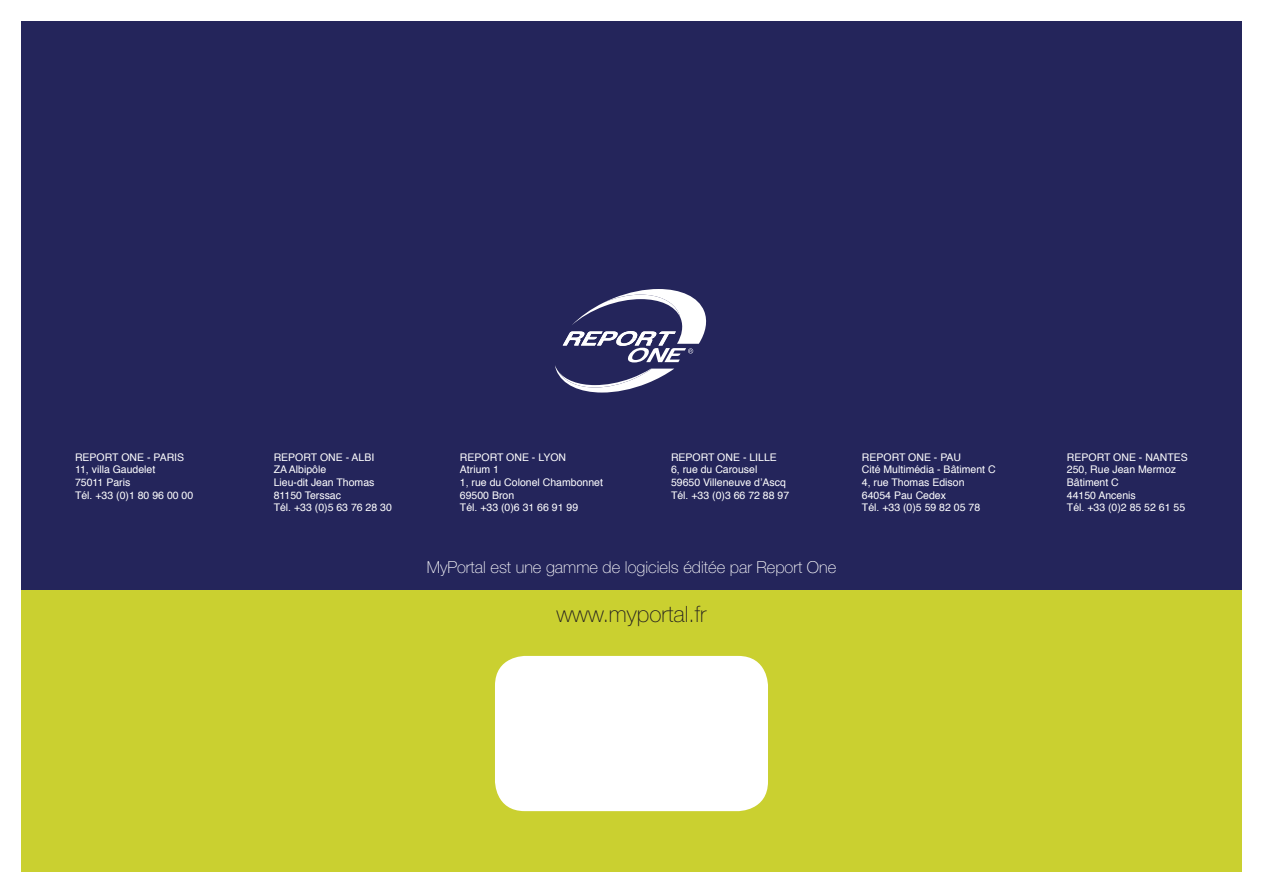
<style>
.page{position:relative;width:1263px;height:893px;background:#fff}
.page>*{position:absolute;margin:0;border:0;box-sizing:border-box;transform-origin:0 0}
.t1{font:100 22.5px "Helvetica Neue LT Std";color:#231f20}
.t2{font:100 16.5px "Helvetica Neue LT Std";color:#fff}
.t3{font:10.5px "Helvetica";color:#fff}
</style>
<div class="page">
<div style="left:21px;top:583px;width:1221px;height:289px;background:#cad030"></div>
<div style="left:21px;top:21px;width:1221px;height:569px;background:#24255b"></div>
<div style="left:495px;top:656px;width:273px;height:155px;background:#fff;border-radius:30px"></div>
<svg style="left:555px;top:289px;width:152px;height:104px"></svg>
<p class="t3" style="left:75px;top:449px;width:111px">REPORT ONE - PARIS</p>
<p class="t3" style="left:75px;top:462px;width:82px">11, villa Gaudelet</p>
<p class="t3" style="left:75px;top:474px;width:57px">75011 Paris</p>
<p class="t3" style="left:75px;top:487px;width:120px">Tél. +33 (0)1 80 96 00 00</p>
<p class="t3" style="left:274px;top:449px;width:102px">REPORT ONE - ALBI</p>
<p class="t3" style="left:274px;top:462px;width:54px">ZA Albipôle</p>
<p class="t3" style="left:274px;top:474px;width:102px">Lieu-dit Jean Thomas</p>
<p class="t3" style="left:274px;top:487px;width:69px">81150 Terssac</p>
<p class="t3" style="left:274px;top:499px;width:120px">Tél. +33 (0)5 63 76 28 30</p>
<p class="t3" style="left:460px;top:449px;width:108px">REPORT ONE - LYON</p>
<p class="t3" style="left:460px;top:462px;width:41px">Atrium 1</p>
<p class="t3" style="left:460px;top:474px;width:145px">1, rue du Colonel Chambonnet</p>
<p class="t3" style="left:460px;top:487px;width:56px">69500 Bron</p>
<p class="t3" style="left:460px;top:499px;width:120px">Tél. +33 (0)6 31 66 91 99</p>
<p class="t3" style="left:671px;top:449px;width:107px">REPORT ONE - LILLE</p>
<p class="t3" style="left:671px;top:462px;width:88px">6, rue du Carousel</p>
<p class="t3" style="left:671px;top:474px;width:116px">59650 Villeneuve d’Ascq</p>
<p class="t3" style="left:671px;top:487px;width:120px">Tél. +33 (0)3 66 72 88 97</p>
<p class="t2" style="left:427px;top:558px;width:411px">MyPortal est une gamme de logiciels éditée par Report One</p>
<p class="t1" style="left:556px;top:601px;width:152px">www.myportal.fr</p>
<p class="t3" style="left:862px;top:449px;width:101px">REPORT ONE - PAU</p>
<p class="t3" style="left:862px;top:462px;width:135px">Cité Multimédia - Bâtiment C</p>
<p class="t3" style="left:862px;top:474px;width:104px">4, rue Thomas Edison</p>
<p class="t3" style="left:862px;top:487px;width:86px">64054 Pau Cedex</p>
<p class="t3" style="left:862px;top:499px;width:120px">Tél. +33 (0)5 59 82 05 78</p>
<p class="t3" style="left:1067px;top:449px;width:123px">REPORT ONE - NANTES</p>
<p class="t3" style="left:1067px;top:462px;width:111px">250, Rue Jean Mermoz</p>
<p class="t3" style="left:1067px;top:474px;width:53px">Bâtiment C</p>
<p class="t3" style="left:1067px;top:487px;width:70px">44150 Ancenis</p>
<p class="t3" style="left:1067px;top:499px;width:120px">Tél. +33 (0)2 85 52 61 55</p>
</div>
